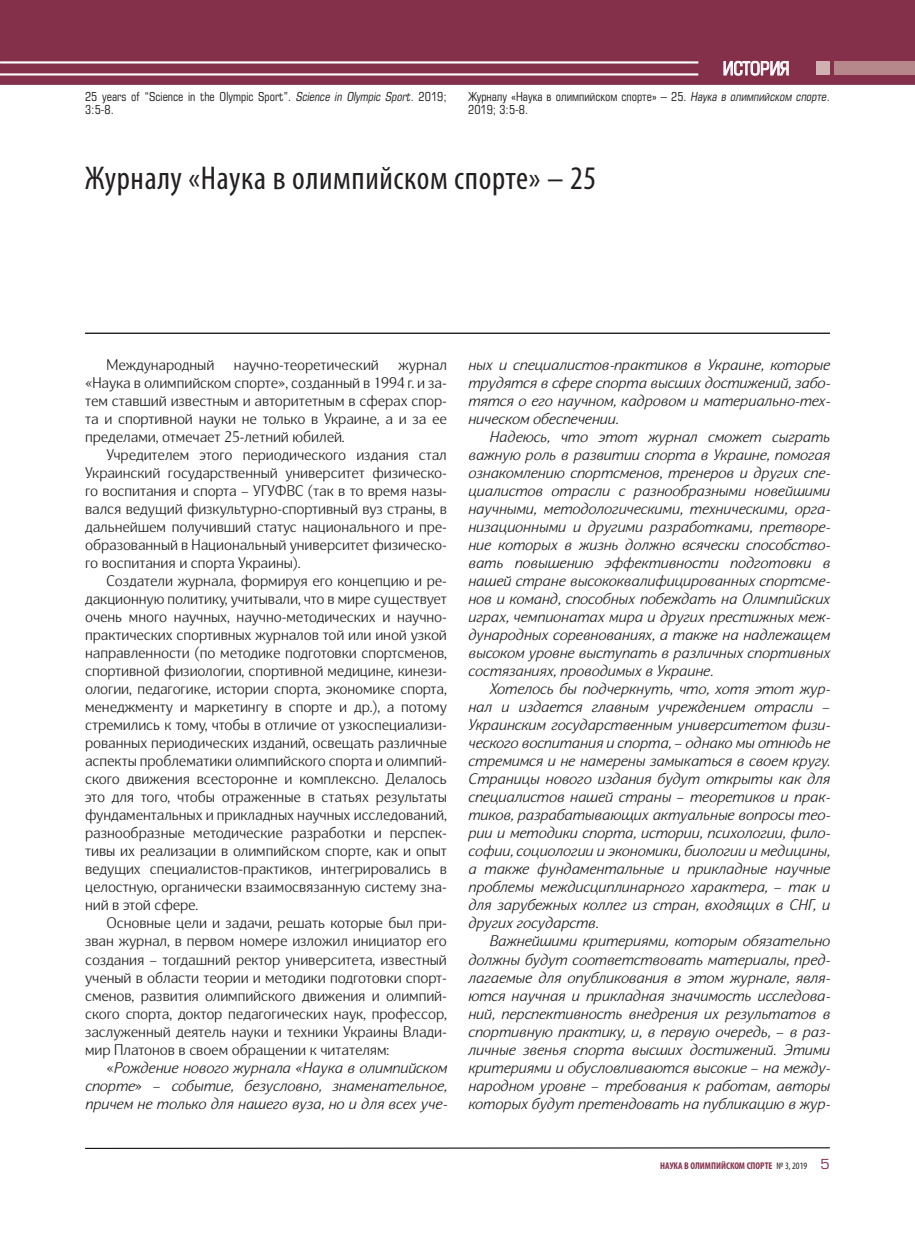
<style>
.page{position:relative;width:915px;height:1234px;background:#fff}
.page>*{position:absolute;margin:0;border:0;box-sizing:border-box;transform-origin:0 0}
.t1{font:condensed 33px "Myriad Pro";letter-spacing:.02em;color:#231f20}
.t2{font:18px "Europe Cond";color:#fff}
.t3{font:italic 300 15px/18px "Nat Grotesk";color:#231f20;text-align:justify;scale:1.05 1}
.t4{font:300 15px/18px "Nat Grotesk";color:#231f20;text-align:justify;scale:1.05 1}
.t5{font:12px/12.8px "Europe Cond";color:#231f20}
.t6{font:700 condensed 9.75px "Myriad Pro";color:#84304b}
.s1{font-style:italic}
.s2{font-style:normal}
.s3{font-weight:400;color:#231f20}
.s4{font-family:"Europe";font-weight:400;font-stretch:normal;font-size:13.5px}
</style>
<div class="page">
<div style="left:0;top:0;width:914px;height:85px;background:#84304b"></div>
<svg style="left:85px;top:1147px;width:745px;height:2px"></svg>
<div style="left:815px;top:61px;width:14px;height:14px;background:#cfb1b2"></div>
<div style="left:834px;top:61px;width:80px;height:14px;background:#b6888c"></div>
<hr style="left:0;top:73px;width:698px;height:2px;background:#fff">
<hr style="left:0;top:61px;width:698px;height:2px;background:#fff">
<svg style="left:723px;top:61px;width:65px;height:15px"></svg>
<hr style="left:85px;top:333px;width:744px;height:1px;background:#231f20">
<p class="t2" style="left:722px;top:57px;width:66px">история</p>
<p class="t5" style="left:85px;top:90px;width:363px">25 years of “Science in the Olympic Sport”. <span class="s1">Science in Olympic Sport.</span> 2019;<br>3:5-8.</p>
<p class="t5" style="left:468px;top:90px;width:363px">Журналу «Наука в олимпийском спорте» – 25. <span class="s1">Наука в олимпийском спорте.<br></span>2019; 3:5-8.</p>
<h1 class="t1" style="left:85px;top:158px;width:512px">Журналу «Наука в олимпийском спорте» – 25</h1>
<p class="t4" style="left:106px;top:357px;width:104px">Международный</p>
<p class="t4" style="left:234px;top:357px;width:139px">научно-теоретический</p>
<p class="t4" style="left:85px;top:357px;width:346px;text-indent:313px">журнал «Наука в олимпийском спорте», созданный в 1994 г. и за&shy;тем ставший известным и авторитетным в сферах спор&shy;та и спортивной науки не только в Украине, а и за ее пределами, отмечает 25-летний юбилей.</p>
<p class="t4" style="left:85px;top:447px;width:346px;text-indent:21px">Учредителем этого периодического издания стал Украинский государственный университет физическо&shy;го воспитания и спорта – УГУФВС (так в то время назы&shy;вался ведущий физкультурно-спортивный вуз страны, в дальнейшем получивший статус национального и пре&shy;образованный в Национальный университет физическо&shy;го воспитания и спорта Украины).</p>
<p class="t4" style="left:85px;top:573px;width:346px;text-indent:21px">Создатели журнала, формируя его концепцию и ре&shy;дакционную политику, учитывали, что в мире существует очень много научных, научно-методических и научно&shy;практических спортивных журналов той или иной узкой направленности (по методике подготовки спортсменов, спортивной физиологии, спортивной медицине, кинези&shy;ологии, педагогике, истории спорта, экономике спорта, менеджменту и маркетингу в спорте и др.), а потому стремились к тому, чтобы в отличие от узкоспециализи&shy;рованных периодических изданий, освещать различные аспекты проблематики олимпийского спорта и олимпий&shy;ского движения всесторонне и комплексно. Делалось это для того, чтобы отраженные в статьях результаты фундаментальных и прикладных научных исследований, разнообразные методические разработки и перспек&shy;тивы их реализации в олимпийском спорте, как и опыт ведущих специалистов-практиков, интегрировались в целостную, органически взаимосвязанную систему зна&shy;ний в этой сфере.</p>
<p class="t4" style="left:85px;top:915px;width:346px;text-indent:21px">Основные цели и задачи, решать которые был при&shy;зван журнал, в первом номере изложил инициатор его создания – тогдашний ректор университета, известный ученый в области теории и методики подготовки спорт&shy;сменов, развития олимпийского движения и олимпий&shy;ского спорта, доктор педагогических наук, профессор, заслуженный деятель науки и техники Украины Влади&shy;мир Платонов в своем обращении к читателям:</p>
<p class="t3" style="left:85px;top:1059px;width:346px;text-indent:21px"><span class="s2">«</span>Рождение нового журнала «Наука в олимпийском спорте<span class="s2">» –</span> событие, безусловно, знаменательное, причем не только для нашего вуза, но и для всех уче-</p>
<p class="t3" style="left:468px;top:357px;width:346px">ных и специалистов-практиков в Украине, которые трудятся в сфере спорта высших достижений, забо&shy;тятся о его научном, кадровом и материально-тех&shy;ническом обеспечении.</p>
<p class="t3" style="left:468px;top:429px;width:346px;text-indent:21px">Надеюсь, что этот журнал сможет сыграть важную роль в развитии спорта в Украине, помогая ознакомлению спортсменов, тренеров и других спе&shy;циалистов отрасли с разнообразными новейшими научными, методологическими, техническими, орга&shy;низационными и другими разработками, претворе&shy;ние которых в жизнь должно всячески способство&shy;вать повышению эффективности подготовки в нашей стране высококвалифицированных спортсме&shy;нов и команд, способных побеждать на Олимпийских играх, чемпионатах мира и других престижных меж&shy;дународных соревнованиях, а также на надлежащем высоком уровне выступать в различных спортивных состязаниях, проводимых в Украине.</p>
<p class="t3" style="left:468px;top:681px;width:346px;text-indent:21px">Хотелось бы подчеркнуть, что, хотя этот жур&shy;нал и издается главным учреждением отрасли – Украинским государственным университетом физи&shy;ческого воспитания и спорта, – однако мы отнюдь не стремимся и не намерены замыкаться в своем кругу.<br>Страницы нового издания будут открыты как для специалистов нашей страны – теоретиков и прак&shy;тиков, разрабатывающих актуальные вопросы тео&shy;рии и методики спорта, истории, психологии, фило&shy;софии, социологии и экономики, биологии и медицины, а также фундаментальные и прикладные научные проблемы междисциплинарного характера, – так и для зарубежных коллег из стран, входящих в СНГ, и других государств.</p>
<p class="t3" style="left:468px;top:933px;width:346px;text-indent:21px">Важнейшими критериями, которым обязательно должны будут соответствовать материалы, пред&shy;лагаемые для опубликования в этом журнале, явля&shy;ются научная и прикладная значимость исследова&shy;ний, перспективность внедрения их результатов в спортивную практику, и, в первую очередь, – в раз&shy;личные звенья спорта высших достижений. Этими критериями и обусловливаются высокие – на между&shy;народном уровне – требования к работам, авторы которых будут претендовать на публикацию в жур-</p>
<p class="t6" style="left:660px;top:1159px;width:171px">НАУКА В ОЛИМПИЙСКОМ СПОРТЕ <span class="s3">№ 3, 2019</span> <span class="s4">5</span></p>
</div>
